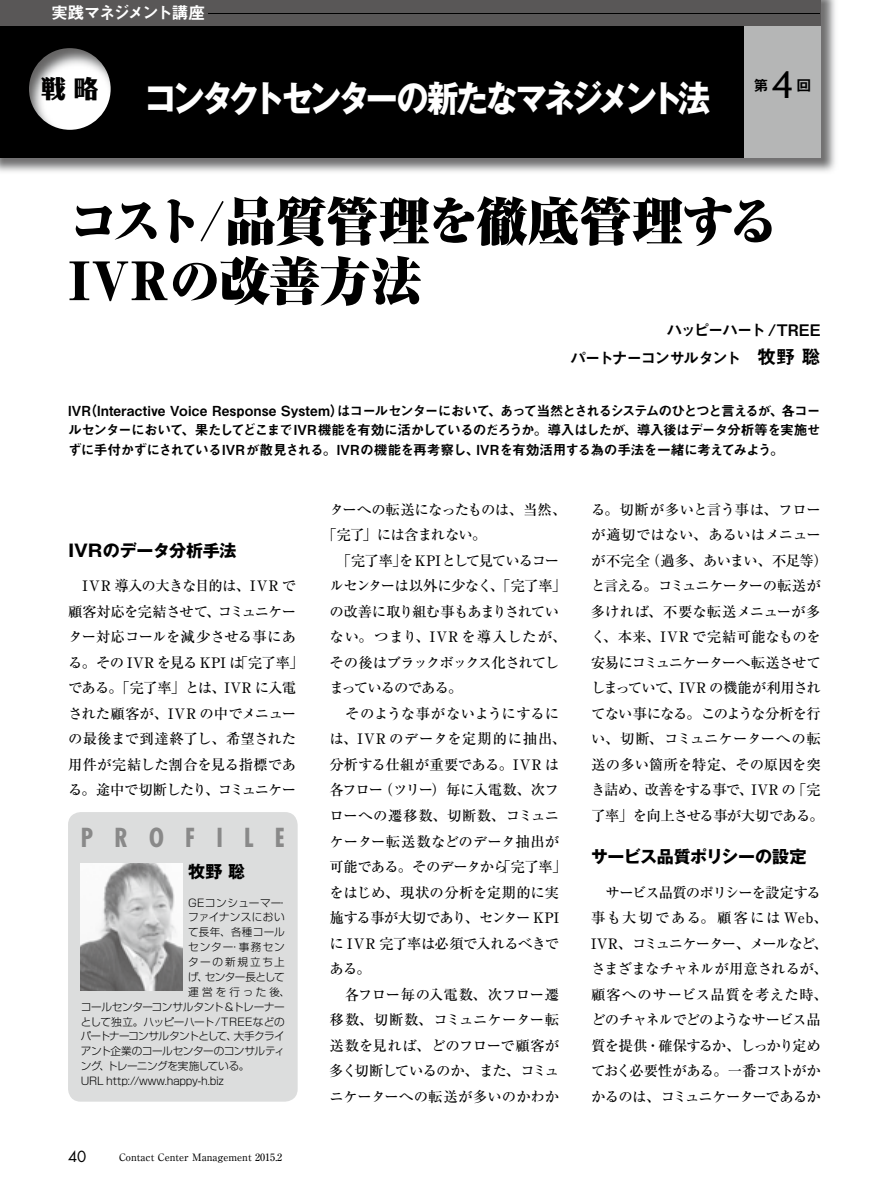
<style>
.page{position:relative;width:893px;height:1191px;background:#fff}
.page>*{position:absolute;margin:0;border:0;box-sizing:border-box;transform-origin:0 0}
.t1{font:900 51px/59.6px "Ryumin Pro";letter-spacing:-.005em;color:#000}
.t2{font:38.25px "Stone Sans";color:#000}
.t3{font:700 36.15px "Gothic MB101 Pro";letter-spacing:-.13em;color:#fff;scale:.89 1}
.t4{font:700 condensed 25.5px "Futura";letter-spacing:.83em;color:#898989}
.t5{font:800 24.45px "Folk Pro";color:#000}
.t6{font:700 16.95px "Gothic MB101 Pro";letter-spacing:-.015em;color:#000}
.t7{font:16.95px "Midashi Go Pro MB31";letter-spacing:-.115em;color:#fff}
.t8{font:15.9px/28.3px "Midashi Go Pro MB31";letter-spacing:-.12em;color:#000;text-align:right}
.t9{font:14.85px "Futura";color:#000}
.t10{font:14.85px "Midashi Go Pro MB31";color:#000}
.t11{font:500 14.4px/25.5px "Ryumin Pro";letter-spacing:-.03em;color:#000}
.t12{font:500 14.4px "Ryumin Pro";letter-spacing:-.065em;color:#000}
.t13{font:500 14.4px "Ryumin Pro";letter-spacing:.005em;color:#000}
.t14{font:500 14.4px "Ryumin Pro";letter-spacing:-.055em;color:#000}
.t15{font:500 14.4px "Ryumin Pro";letter-spacing:-.075em;color:#000}
.t16{font:500 14.4px "Ryumin Pro";letter-spacing:.07em;color:#000}
.t17{font:500 14.4px "Ryumin Pro";letter-spacing:-.07em;color:#000}
.t18{font:500 14.4px "Ryumin Pro";letter-spacing:.05em;color:#000}
.t19{font:500 14.4px "Ryumin Pro";letter-spacing:.01em;color:#000}
.t20{font:500 14.4px "Ryumin Pro";letter-spacing:-.06em;color:#000}
.t21{font:500 14.4px "Ryumin Pro";letter-spacing:.025em;color:#000}
.t22{font:500 14.4px "Ryumin Pro";letter-spacing:.015em;color:#000}
.t23{font:500 14.4px "Ryumin Pro";letter-spacing:-.01em;color:#000}
.t24{font:500 14.4px "Ryumin Pro";color:#000}
.t25{font:500 14.4px "Ryumin Pro";letter-spacing:-.005em;color:#000}
.t26{font:13.8px/19.2px "Midashi Go Pro MB31";letter-spacing:-.035em;color:#000;text-align:justify}
.t27{font:300 10.65px "Shin Go Pro";letter-spacing:-.025em;color:#000}
.t28{font:300 10.65px "Shin Go Pro";letter-spacing:-.065em;color:#000}
.t29{font:300 10.65px "Shin Go Pro";letter-spacing:-.045em;color:#000}
.t30{font:300 10.65px "Shin Go Pro";letter-spacing:.035em;color:#000}
.t31{font:300 10.65px "Shin Go Pro";letter-spacing:-.055em;color:#000}
.t32{font:300 10.65px "Shin Go Pro";letter-spacing:.02em;color:#000}
.t33{font:300 10.65px "Shin Go Pro";letter-spacing:.025em;color:#000}
.t34{font:300 10.65px "Shin Go Pro";letter-spacing:.09em;color:#000}
.t35{font:300 10.65px "Shin Go Pro";letter-spacing:.175em;color:#000}
.t36{font:300 10.65px "Shin Go Pro";letter-spacing:.29em;color:#000}
.t37{font:500 10.05px "Ryumin Pro";color:#000}
.s1{font-size:19.2px}
</style>
<div class="page">
<img style="left:0;top:0;width:835px;height:172px">
<div style="left:0;top:0;width:821px;height:157px;background:#000"></div>
<div style="left:744px;top:0;width:77px;height:157px;background:#b5b6b6"></div>
<div style="left:0;top:0;width:821px;height:26px;background:#595757"></div>
<hr style="left:208px;top:13px;width:612px;height:1px;background:#000">
<img style="left:29px;top:48px;width:82px;height:82px;border-radius:41px">
<div style="left:68px;top:812px;width:230px;height:289px;background:#dcdddd;border-radius:13px"></div>
<img style="left:81px;top:863px;width:102px;height:127px">
<p class="t7" style="left:51px;top:-1px;width:156px">実践マネジメント講座</p>
<h3 class="t5" style="left:41px;top:68px;width:59px">戦 略</h3>
<h3 class="t3" style="left:145px;top:68px;width:637px">コンタクトセンターの新たなマネジメント法</h3>
<p class="t10" style="left:753px;top:73px;width:16px">第</p>
<h2 class="t2" style="left:772px;top:62px;width:23px">4</h2>
<p class="t10" style="left:797px;top:73px;width:16px">回</p>
<h1 class="t1" style="left:68px;top:188px;width:713px">コスト/品質管理を徹底管理する<br>IVRの改善方法</h1>
<p class="t8" style="left:570px;top:314px;width:252px">ハッピーハート /TREE<br>パートナーコンサルタント　<span class="s1">牧野 聡</span></p>
<p class="t26" style="left:68px;top:400px;width:754px">IVR（Interactive Voice Response System）はコールセンターにおいて、あって当然とされるシステムのひとつと言えるが、各コールセンターにおいて、果たしてどこまでIVR機能を有効に活かしているのだろうか。導入はしたが、導入後はデータ分析等を実施せずに手付かずにされているIVRが散見される。IVRの機能を再考察し、IVRを有効活用する為の手法を一緒に考えてみよう。</p>
<p class="t6" style="left:68px;top:536px;width:170px">IVRのデータ分析手法</p>
<p class="t11" style="left:68px;top:572px;width:237px">　IVR 導入の大きな目的は、IVR で顧客対応を完結させて、コミュニケーター対応コールを減少させる事にある。その IVR を見る KPI は「完了率」である。「完了率」とは、IVR に入電された顧客が、IVR の中でメニューの最後まで到達終了し、希望された用件が完結した割合を見る指標である。途中で切断したり、コミュニケー</p>
<h3 class="t4" style="left:81px;top:821px;width:206px">PROFILE</h3>
<p class="t6" style="left:188px;top:857px;width:59px">牧野 聡</p>
<p class="t30" style="left:188px;top:893px;width:101px">GEコンシューマー・</p>
<p class="t32" style="left:188px;top:908px;width:98px">ファイナンスにおい</p>
<p class="t33" style="left:188px;top:923px;width:98px">て長年、各種コール</p>
<p class="t34" style="left:188px;top:938px;width:98px">センター・事務セン</p>
<p class="t35" style="left:188px;top:953px;width:98px">ターの新規立ち上</p>
<p class="t31" style="left:188px;top:968px;width:98px">げ、センター長として</p>
<p class="t36" style="left:188px;top:983px;width:104px">運営を行った後、</p>
<p class="t27" style="left:81px;top:998px;width:206px">コールセンターコンサルタント&amp;トレーナー</p>
<p class="t27" style="left:81px;top:1012px;width:206px">として独立。ハッピーハート/TREEなどの</p>
<p class="t28" style="left:81px;top:1027px;width:206px">パートナーコンサルタントとして、大手クライ</p>
<p class="t29" style="left:81px;top:1042px;width:206px">アント企業のコールセンターのコンサルティ</p>
<p class="t27" style="left:81px;top:1057px;width:170px">ング、トレーニングを実施している。</p>
<p class="t27" style="left:81px;top:1072px;width:144px">URL http://www.happy-h.biz</p>
<p class="t9" style="left:68px;top:1145px;width:20px">40</p>
<p class="t37" style="left:119px;top:1149px;width:165px">Contact Center Management 2015.2</p>
<p class="t11" style="left:330px;top:495px;width:238px">ターへの転送になったものは、当然、</p>
<p class="t14" style="left:322px;top:523px;width:166px">「完了」には含まれない。</p>
<p class="t15" style="left:330px;top:549px;width:231px">　「完了率」を KPIとして見ているコー</p>
<p class="t11" style="left:330px;top:572px;width:238px">ルセンターは以外に少なく、「完了率」</p>
<p class="t12" style="left:330px;top:600px;width:231px">の改善に取り組む事もあまりされてい</p>
<p class="t16" style="left:330px;top:625px;width:238px">ない。つまり、IVR を導入したが、</p>
<p class="t17" style="left:330px;top:651px;width:231px">その後はブラックボックス化されてし</p>
<p class="t12" style="left:330px;top:676px;width:135px">まっているのである。</p>
<p class="t11" style="left:330px;top:699px;width:231px">　そのような事がないようにするに</p>
<p class="t18" style="left:330px;top:727px;width:238px">は、IVR のデータを定期的に抽出、</p>
<p class="t19" style="left:330px;top:753px;width:231px">分析する仕組が重要である。IVR は</p>
<p class="t20" style="left:330px;top:778px;width:231px">各フロー（ツリー）毎に入電数、次フ</p>
<p class="t21" style="left:330px;top:804px;width:231px">ローへの遷移数、切断数、コミュニ</p>
<p class="t13" style="left:330px;top:829px;width:231px">ケーター転送数などのデータ抽出が</p>
<p class="t14" style="left:330px;top:855px;width:238px">可能である。そのデータから「完了率」</p>
<p class="t22" style="left:330px;top:881px;width:231px">をはじめ、現状の分析を定期的に実</p>
<p class="t11" style="left:330px;top:904px;width:231px">施する事が大切であり、センター KPI</p>
<p class="t11" style="left:330px;top:929px;width:231px">に IVR 完了率は必須で入れるべきで</p>
<p class="t11" style="left:330px;top:955px;width:43px">ある。</p>
<p class="t23" style="left:330px;top:983px;width:231px">　各フロー毎の入電数、次フロー遷</p>
<p class="t24" style="left:330px;top:1008px;width:231px">移数、切断数、コミュニケーター転</p>
<p class="t25" style="left:330px;top:1034px;width:231px">送数を見れば、どのフローで顧客が</p>
<p class="t12" style="left:330px;top:1059px;width:231px">多く切断しているのか、また、コミュ</p>
<p class="t13" style="left:330px;top:1085px;width:231px">ニケーターへの転送が多いのかわか</p>
<p class="t11" style="left:591px;top:495px;width:238px">る。切断が多いと言う事は、フローが適切ではない、あるいはメニューが不完全（過多、あいまい、不足等）と言える。コミュニケーターの転送が多ければ、不要な転送メニューが多く、本来、IVR で完結可能なものを安易にコミュニケーターへ転送させてしまっていて、IVR の機能が利用されてない事になる。このような分析を行い、切断、コミュニケーターへの転送の多い箇所を特定、その原因を突き詰め、改善をする事で、IVR の「完了率」を向上させる事が大切である。</p>
<p class="t6" style="left:591px;top:843px;width:217px">サービス品質ポリシーの設定</p>
<p class="t11" style="left:591px;top:878px;width:238px">　サービス品質のポリシーを設定する事も大切である。顧客には Web、<br>IVR、コミュニケーター、メールなど、さまざまなチャネルが用意されるが、顧客へのサービス品質を考えた時、どのチャネルでどのようなサービス品質を提供・確保するか、しっかり定めておく必要性がある。一番コストがかかるのは、コミュニケーターであるか</p>
</div>
